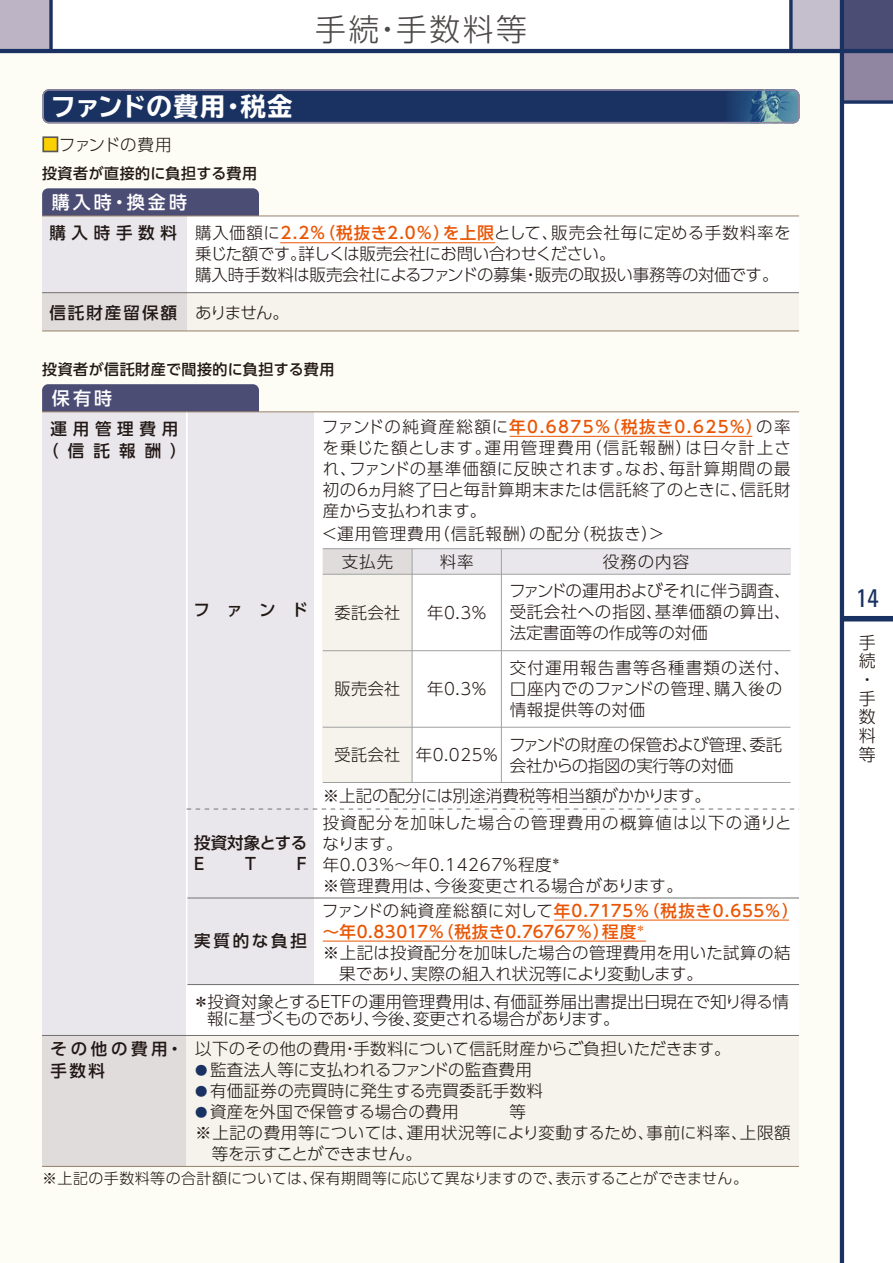
<style>
.page{position:relative;width:893px;height:1263px;background:#fff}
.page>*{position:absolute;margin:0;border:0;box-sizing:border-box;transform-origin:0 0}
.t1{font:300 30.9px "UD Shin Go Pro";letter-spacing:.08em;color:#4c4948}
.t2{font:700 expanded 25.5px "TBUD Go Std";color:#fff}
.t3{font:condensed 25.5px "Univers";color:#1a3261}
.t4{font:500 18px "UD Shin Go Pro";letter-spacing:.17em;color:#fff}
.t5{font:300 16.95px/18.8px "UD Shin Go Pro";color:#221815}
.t6{font:300 16.5px/21px "UD Shin Go Pro";letter-spacing:.01em;color:#221815;text-align:justify}
.t7{font:300 16.5px/21px "UD Shin Go Pro";letter-spacing:-.02em;color:#221815}
.t8{font:300 16.5px/21px "UD Shin Go Pro";letter-spacing:.04em;color:#221815}
.t9{font:300 16.5px "UD Shin Go Pro";letter-spacing:.03em;color:#221815}
.t10{font:500 16.5px "UD Shin Go Pro";letter-spacing:.035em;color:#ea5504}
.t11{font:500 16.5px "UD Shin Go Pro";letter-spacing:.015em;color:#ea5504}
.t12{font:300 16.5px "UD Shin Go Pro";letter-spacing:.06em;color:#221815}
.t13{font:500 16.5px "UD Shin Go Pro";letter-spacing:.12em;color:#221815}
.t14{font:300 16.5px "UD Shin Go Pro";letter-spacing:-.015em;color:#221815}
.t15{font:500 16.5px/21.3px "UD Shin Go Pro";letter-spacing:.345em;color:#221815;text-align:center}
.t16{font:500 16.5px "UD Shin Go Pro";letter-spacing:.17em;color:#221815}
.t17{font:500 16.5px/21.3px "UD Shin Go Pro";letter-spacing:.22em;color:#221815}
.t18{font:300 16.5px "UD Shin Go Pro";letter-spacing:-.025em;color:#221815}
.t19{font:500 16.5px/21px "UD Shin Go Pro";letter-spacing:-.015em;color:#221815}
.t20{font:300 15px "UD Shin Go Pro";letter-spacing:.01em;color:#221815}
.t21{font:500 15px "UD Shin Go Pro";letter-spacing:.035em;color:#221815}
.s1{color:#fdd000}
.s2{font-weight:500}
.s3{font-weight:500;color:#ea5504}
.s4{font-weight:300}
.s5{font-weight:300;color:#221815}
.s6{font-size:12.3px;color:#1a3261}
</style>
<div class="page">
<div style="left:0;top:0;width:51px;height:51px;background:#bdb5c5"></div>
<div style="left:842px;top:0;width:51px;height:51px;background:#4c4d75"></div>
<div style="left:842px;top:51px;width:51px;height:51px;background:#9086a1"></div>
<div style="left:791px;top:0;width:51px;height:51px;background:#c5bfcd"></div>
<svg style="left:49px;top:0;width:4px;height:49px"></svg>
<div style="left:0;top:51px;width:842px;height:1212px;background:#fdfcf5"></div>
<div style="left:842px;top:616px;width:51px;height:5px;background:#1a3261"></div>
<hr style="left:840px;top:0;width:4px;height:1263px;background:#1a3261">
<hr style="left:0;top:49px;width:893px;height:4px;background:#1a3261">
<svg style="left:844px;top:100px;width:49px;height:4px"></svg>
<svg style="left:789px;top:0;width:4px;height:49px"></svg>
<svg style="left:43px;top:89px;width:756px;height:34px;background:#273e6a"></svg>
<div style="left:42px;top:188px;width:217px;height:43px;background:#4c4d75;border-radius:6px"></div>
<div style="left:42px;top:216px;width:757px;height:115px;background:#fff"></div>
<div style="left:42px;top:216px;width:145px;height:115px;background:#e9e7ec"></div>
<div style="left:42px;top:293px;width:757px;height:38px;background:linear-gradient(to right,#e8e4e1,#fcf9f2)"></div>
<hr style="left:42px;top:330px;width:757px;height:1px;background:#9d8771">
<hr style="left:42px;top:215px;width:757px;height:1px;background:#9d8771">
<hr style="left:42px;top:292px;width:757px;height:1px;background:#727171">
<hr style="left:280px;top:242px;width:215px;height:1px;background:#ea5504">
<div style="left:42px;top:136px;width:16px;height:16px;border:2px solid #595757"></div>
<div style="left:42px;top:384px;width:217px;height:34px;background:#4c4d75;border-radius:6px"></div>
<div style="left:187px;top:984px;width:612px;height:51px;background:#fff"></div>
<div style="left:187px;top:412px;width:612px;height:572px;background:#fff"></div>
<div style="left:42px;top:412px;width:145px;height:754px;background:#e9e7ec"></div>
<div style="left:187px;top:412px;width:127px;height:572px;background:#e9e7ec"></div>
<div style="left:42px;top:1035px;width:757px;height:131px;background:linear-gradient(to right,#e8e4e1,#fcf9f2)"></div>
<hr style="left:42px;top:1166px;width:757px;height:1px;background:#9d8771">
<div style="left:323px;top:549px;width:467px;height:25px;background:#e9e7ec"></div>
<div style="left:323px;top:549px;width:89px;height:233px;background:#f6f3ed"></div>
<hr style="left:323px;top:574px;width:467px;height:1px;background:#9fa0a0">
<hr style="left:323px;top:650px;width:467px;height:1px;background:#9fa0a0">
<hr style="left:323px;top:782px;width:467px;height:1px;background:#9fa0a0">
<hr style="left:323px;top:727px;width:467px;height:1px;background:#9fa0a0">
<hr style="left:323px;top:548px;width:467px;height:1px;background:#9fa0a0">
<hr style="left:412px;top:549px;width:1px;height:233px;background:#9fa0a0">
<hr style="left:501px;top:549px;width:1px;height:233px;background:#9fa0a0">
<hr style="left:187px;top:898px;width:612px;height:1px;background:#727171">
<hr style="left:187px;top:984px;width:612px;height:1px;background:#727171">
<hr style="left:186px;top:412px;width:1px;height:623px;background:#fff">
<hr style="left:42px;top:1035px;width:757px;height:1px;background:#727171">
<hr style="left:42px;top:411px;width:757px;height:1px;background:#9d8771">
<hr style="left:510px;top:436px;width:242px;height:1px;background:#ea5504">
<hr style="left:554px;top:920px;width:235px;height:1px;background:#ea5504">
<hr style="left:323px;top:941px;width:323px;height:1px;background:#ea5504">
<svg style="left:187px;top:809px;width:612px;height:1px"></svg>
<h2 class="t2" style="left:51px;top:92px;width:244px">ファンドの費用・税金</h2>
<p class="t18" style="left:42px;top:131px;width:131px"><span class="s1">■</span>ファンドの費用</p>
<p class="t21" style="left:42px;top:161px;width:216px">投資者が直接的に負担する費用</p>
<p class="t4" style="left:52px;top:188px;width:137px">購入時・換金時</p>
<h1 class="t1" style="left:315px;top:4px;width:213px">手続・手数料等</h1>
<p class="t7" style="left:195px;top:222px;width:597px;text-indent:-146px"><span class="s2">購入時手数料</span> 購入価額に<span class="s3">2.2％（税抜き2.0％）を上限</span>として、販売会社毎に定める手数料率を乗じた額です。詳しくは販売会社にお問い合わせください。<br>購入時手数料は販売会社によるファンドの募集・販売の取扱い事務等の対価です。</p>
<p class="t13" style="left:49px;top:299px;width:241px">信託財産留保額 <span class="s4">ありません。</span></p>
<p class="t21" style="left:42px;top:357px;width:294px">投資者が信託財産で間接的に負担する費用</p>
<p class="t4" style="left:52px;top:384px;width:62px">保有時</p>
<p class="t15" style="left:42px;top:418px;width:146px">運用管理費用（信託報酬）</p>
<p class="t17" style="left:51px;top:1038px;width:134px">その他の費用・手数料</p>
<p class="t6" style="left:322px;top:416px;width:470px">ファンドの純資産総額に<span class="s3">年0.6875％（税抜き0.625％）</span>の率を乗じた額とします。運用管理費用（信託報酬）は日々計上され、ファンドの基準価額に反映されます。なお、毎計算期間の最初の6ヵ月終了日と毎計算期末または信託終了のときに、信託財産から支払われます。</p>
<p class="t16" style="left:194px;top:597px;width:116px">ファンド</p>
<p class="t19" style="left:194px;top:832px;width:115px">投資対象とする<br>E</p>
<p class="t16" style="left:245px;top:850px;width:12px">T</p>
<p class="t16" style="left:297px;top:850px;width:12px">F</p>
<p class="t16" style="left:194px;top:927px;width:114px">実質的な負担</p>
<p class="t12" style="left:321px;top:520px;width:345px">＜運用管理費用（信託報酬）の配分（税抜き）＞</p>
<p class="t6" style="left:342px;top:550px;width:53px">支払先</p>
<p class="t6" style="left:334px;top:601px;width:67px">委託会社</p>
<p class="t6" style="left:440px;top:550px;width:35px">料率</p>
<p class="t6" style="left:427px;top:601px;width:61px">年0.3％</p>
<p class="t6" style="left:334px;top:677px;width:67px">販売会社</p>
<p class="t6" style="left:427px;top:677px;width:61px">年0.3％</p>
<p class="t6" style="left:603px;top:550px;width:88px">役務の内容</p>
<p class="t6" style="left:509px;top:580px;width:283px">ファンドの運用およびそれに伴う調査、受託会社への指図、基準価額の算出、法定書面等の作成等の対価</p>
<p class="t8" style="left:510px;top:657px;width:282px">交付運用報告書等各種書類の送付、口座内でのファンドの管理、購入後の情報提供等の対価</p>
<p class="t9" style="left:334px;top:741px;width:166px">受託会社 年0.025％</p>
<p class="t7" style="left:509px;top:734px;width:275px">ファンドの財産の保管および管理、委託会社からの指図の実行等の対価</p>
<p class="t6" style="left:323px;top:785px;width:390px">※上記の配分には別途消費税等相当額がかかります。</p>
<p class="t8" style="left:323px;top:811px;width:470px">投資配分を加味した場合の管理費用の概算値は以下の通りとなります。<br>年0.03％～年0.14267％程度<sup>＊<br></sup>※管理費用は、今後変更される場合があります。</p>
<p class="t10" style="left:322px;top:897px;width:478px"><span class="s5">ファンドの純資産総額に対して</span>年0.7175％（税抜き0.655％）</p>
<p class="t11" style="left:323px;top:918px;width:324px">～年0.83017％（税抜き0.76767％）程度<sup>＊</sup></p>
<p class="t9" style="left:323px;top:939px;width:469px">※上記は投資配分を加味した場合の管理費用を用いた試算の結</p>
<p class="t6" style="left:339px;top:962px;width:365px">果であり、実際の組入れ状況等により変動します。</p>
<p class="t6" style="left:207px;top:992px;width:583px;line-height:17px;text-indent:-14px">＊投資対象とするETFの運用管理費用は、有価証券届出書提出日現在で知り得る情報に基づくものであり、今後、変更される場合があります。</p>
<p class="t6" style="left:195px;top:1038px;width:537px">以下のその他の費用・手数料について信託財産からご負担いただきます。</p>
<p class="t6" style="left:195px;top:1059px;width:338px"><span class="s6">●</span> 監査法人等に支払われるファンドの監査費用</p>
<p class="t6" style="left:195px;top:1080px;width:349px"><span class="s6">●</span> 有価証券の売買時に発生する売買委託手数料</p>
<p class="t6" style="left:195px;top:1101px;width:332px"><span class="s6">●</span> 資産を外国で保管する場合の費用　　　等</p>
<p class="t9" style="left:195px;top:1119px;width:597px">※上記の費用等については、運用状況等により変動するため、事前に料率、上限額</p>
<p class="t14" style="left:212px;top:1140px;width:212px">等を示すことができません。</p>
<p class="t20" style="left:42px;top:1166px;width:707px">※上記の手数料等の合計額については、保有期間等に応じて異なりますので、表示することができません。</p>
<h2 class="t3" style="left:856px;top:582px;width:24px">14</h2>
<p class="t5" style="left:859px;top:632px;width:18px">手続・手数料等</p>
</div>
